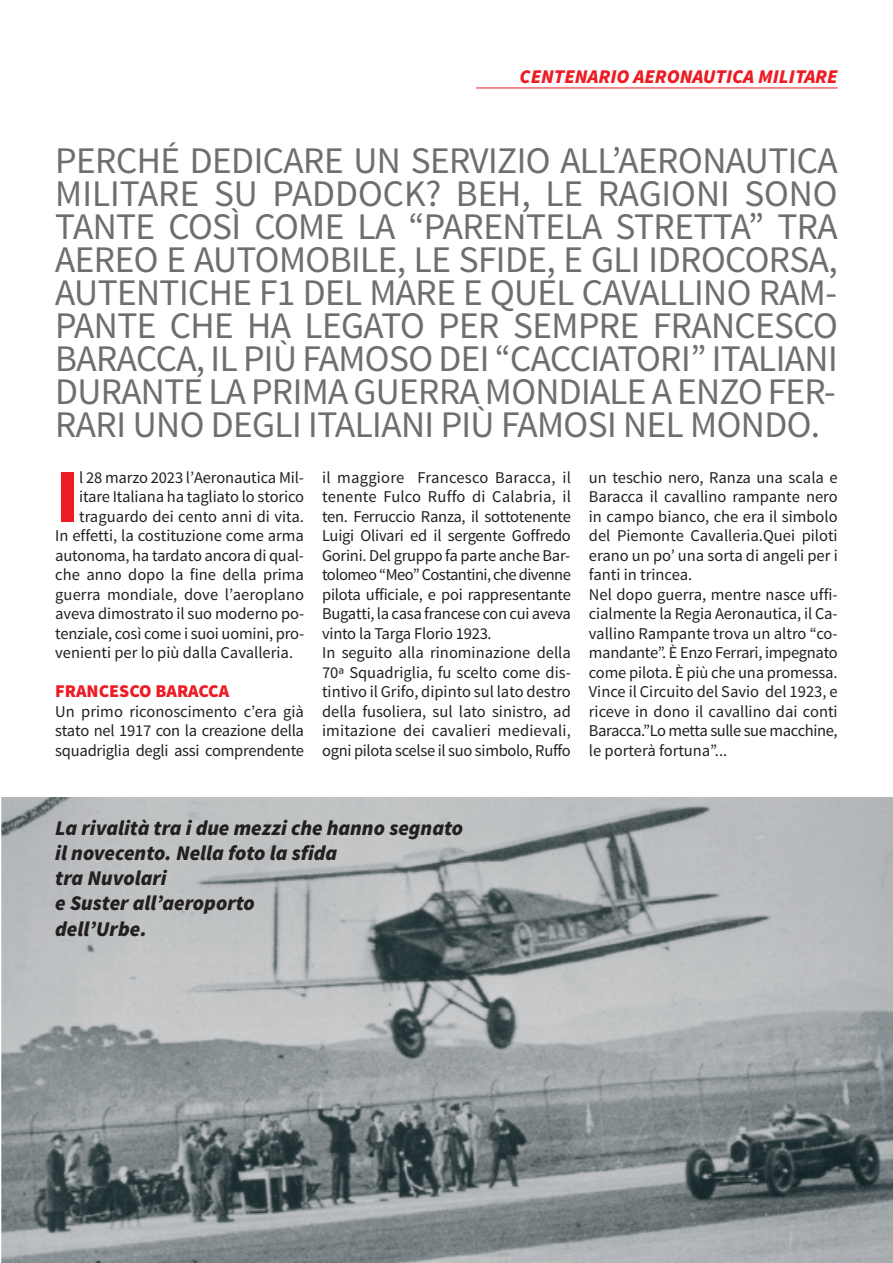
<style>
.page{position:relative;width:893px;height:1263px;background:#fff}
.page>*{position:absolute;margin:0;border:0;box-sizing:border-box;transform-origin:0 0}
.t1{font:900 75.6px "Source Sans Pro";color:#ed1c24}
.t2{font:37.5px/33px "Source Sans Pro";letter-spacing:-.015em;color:#6d6e70;text-align:justify}
.t3{font:italic 900 21px/25.2px "Source Sans Pro";color:#231f20}
.t4{font:italic 900 19.5px "Source Sans Pro";color:#ed1c24}
.t5{font:900 18px "Source Sans Pro";color:#ed1c24}
.t6{font:16.5px/19.5px "Source Sans Pro";letter-spacing:-.005em;color:#231f20}
</style>
<div class="page">
<hr style="left:476px;top:88px;width:362px;height:1px;background:#ed1c24">
<img style="left:1px;top:797px;width:892px;height:466px">
<img style="left:838px;top:1210px;width:15px;height:14px">
<p class="t4" style="left:519px;top:68px;width:320px">CENTENARIO AERONAUTICA MILITARE</p>
<p class="t2" style="left:55px;top:147px;width:784px">PERCHÉ DEDICARE UN SERVIZIO ALL’AERONAUTICA MILITARE SU PADDOCK? BEH, LE RAGIONI SONO TANTE COSÌ COME LA “PARENTELA STRETTA” TRA AEREO E AUTOMOBILE, LE SFIDE, E GLI IDROCORSA, AUTENTICHE F1 DEL MARE E QUEL CAVALLINO RAM-PANTE CHE HA LEGATO PER SEMPRE FRANCESCO BARACCA, IL PIÙ FAMOSO DEI “CACCIATORI” ITALIANI DURANTE LA PRIMA GUERRA MONDIALE A ENZO FER-RARI UNO DEGLI ITALIANI PIÙ FAMOSI NEL MONDO.</p>
<h1 class="t1" style="left:55px;top:466px;width:25px">I</h1>
<p class="t6" style="left:79px;top:469px;width:226px">l 28 marzo 2023 l’Aeronautica Mil-</p>
<p class="t6" style="left:79px;top:488px;width:226px">itare Italiana ha tagliato lo storico</p>
<p class="t6" style="left:79px;top:508px;width:226px">traguardo dei cento anni di vita.</p>
<p class="t6" style="left:55px;top:527px;width:250px">In effetti, la costituzione come arma</p>
<p class="t6" style="left:55px;top:547px;width:250px">autonoma, ha tardato ancora di qual-</p>
<p class="t6" style="left:55px;top:566px;width:250px">che anno dopo la fine della prima</p>
<p class="t6" style="left:55px;top:586px;width:250px">guerra mondiale, dove l’aeroplano</p>
<p class="t6" style="left:55px;top:605px;width:250px">aveva dimostrato il suo moderno po-</p>
<p class="t6" style="left:55px;top:625px;width:250px">tenziale, così come i suoi uomini, pro-</p>
<p class="t6" style="left:55px;top:644px;width:239px">venienti per lo più dalla Cavalleria.</p>
<p class="t5" style="left:55px;top:684px;width:176px">FRANCESCO BARACCA</p>
<p class="t6" style="left:55px;top:703px;width:250px;text-align:justify">Un primo riconoscimento c’era già stato nel 1917 con la creazione della squadriglia degli assi comprendente</p>
<p class="t6" style="left:322px;top:469px;width:250px">il maggiore Francesco Baracca, il tenente Fulco Ruffo di Calabria, il ten. Ferruccio Ranza, il sottotenente Luigi Olivari ed il sergente Goffredo Gorini. Del gruppo fa parte anche Bar&shy;tolomeo “Meo” Costantini, che divenne pilota ufficiale, e poi rappresentante Bugatti, la casa francese con cui aveva vinto la Targa Florio 1923.<br>In seguito alla rinominazione della 70ª Squadriglia, fu scelto come dis&shy;tintivo il Grifo, dipinto sul lato destro della fusoliera, sul lato sinistro, ad imitazione dei cavalieri medievali, ogni pilota scelse il suo simbolo, Ruffo</p>
<p class="t6" style="left:589px;top:469px;width:250px">un teschio nero, Ranza una scala e Baracca il cavallino rampante nero in campo bianco, che era il simbolo del Piemonte Cavalleria.Quei piloti erano un po’ una sorta di angeli per i fanti in trincea.<br>Nel dopo guerra, mentre nasce uffi&shy;cialmente la Regia Aeronautica, il Ca&shy;vallino Rampante trova un altro “co&shy;mandante”. È Enzo Ferrari, impegnato come pilota. È più che una promessa.<br>Vince il Circuito del Savio del 1923, e riceve in dono il cavallino dai conti Baracca.”Lo metta sulle sue macchine, le porterà fortuna”...</p>
<p class="t3" style="left:55px;top:817px;width:409px">La rivalità tra i due mezzi che hanno segnato il novecento. Nella foto la sfida<br>tra Nuvolari<br>e Suster all’aeroporto<br>dell’Urbe.</p>
</div>
